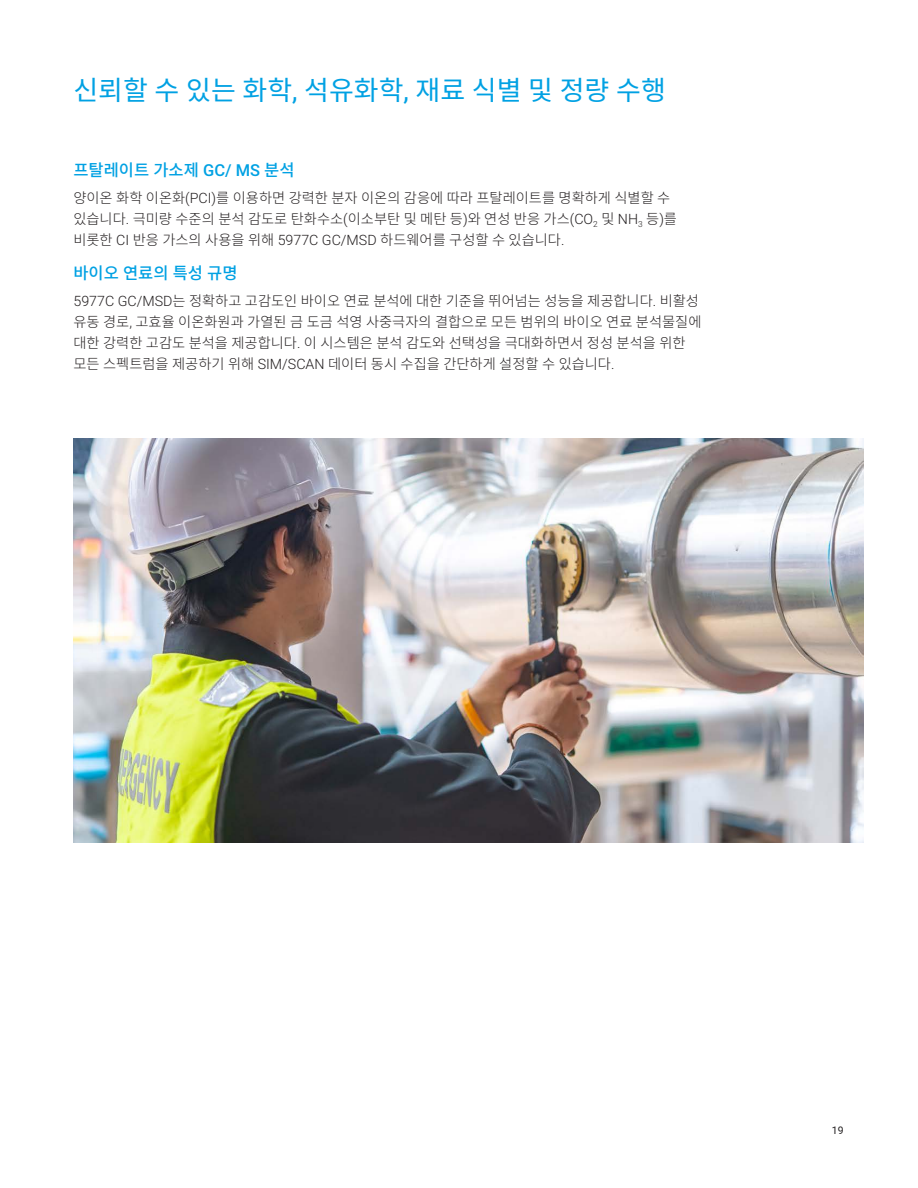
<style>
.page{position:relative;width:918px;height:1188px;background:#fff}
.page>*{position:absolute;margin:0;border:0;box-sizing:border-box;transform-origin:0 0}
.t1{font:27px "Noto Sans CJ Kkr";color:#00a1e3}
.t2{font:500 16.5px "Noto Sans CJ Kkr";color:#00a1e3}
.t3{font:300 14.25px/21px "Noto Sans CJ Kkr";color:#231f20}
.t4{font:10.5px "Roboto";color:#231f20}
.s1{font-family:"Roboto"}
</style>
<div class="page">
<img style="left:73px;top:439px;width:791px;height:404px">
<h1 class="t1" style="left:73px;top:75px;width:594px">신뢰할 수 있는 화학<span class="s1">,</span> 석유화학<span class="s1">,</span> 재료 식별 및 정량 수행</h1>
<p class="t2" style="left:73px;top:161px;width:223px">프탈레이트 가소제 <span class="s1">GC/ MS</span> 분석</p>
<p class="t3" style="left:73px;top:187px;width:605px">양이온 화학 이온화<span class="s1">(PCI)</span>를 이용하면 강력한 분자 이온의 감응에 따라 프탈레이트를 명확하게 식별할 수 있습니다<span class="s1">.</span> 극미량 수준의 분석 감도로 탄화수소<span class="s1">(</span>이소부탄 및 메탄 등<span class="s1">)</span>와 연성 반응 가스<span class="s1">(CO</span><sub>2</sub> 및 <span class="s1">NH</span><sub>3</sub> 등<span class="s1">)</span>를 비롯한 <span class="s1">CI</span> 반응 가스의 사용을 위해 <span class="s1">5977C GC/MSD</span> 하드웨어를 구성할 수 있습니다<span class="s1">.</span></p>
<p class="t2" style="left:73px;top:264px;width:166px">바이오 연료의 특성 규명</p>
<p class="t3" style="left:73px;top:291px;width:630px"><span class="s1">5977C GC/MSD</span>는 정확하고 고감도인 바이오 연료 분석에 대한 기준을 뛰어넘는 성능을 제공합니다<span class="s1">.</span> 비활성 유동 경로<span class="s1">,</span> 고효율 이온화원과 가열된 금 도금 석영 사중극자의 결합으로 모든 범위의 바이오 연료 분석물질에 대한 강력한 고감도 분석을 제공합니다<span class="s1">.</span> 이 시스템은 분석 감도와 선택성을 극대화하면서 정성 분석을 위한 모든 스펙트럼을 제공하기 위해 <span class="s1">SIM/SCAN</span> 데이터 동시 수집을 간단하게 설정할 수 있습니다<span class="s1">.</span></p>
<p class="t4" style="left:832px;top:1123px;width:13px">19</p>
</div>
